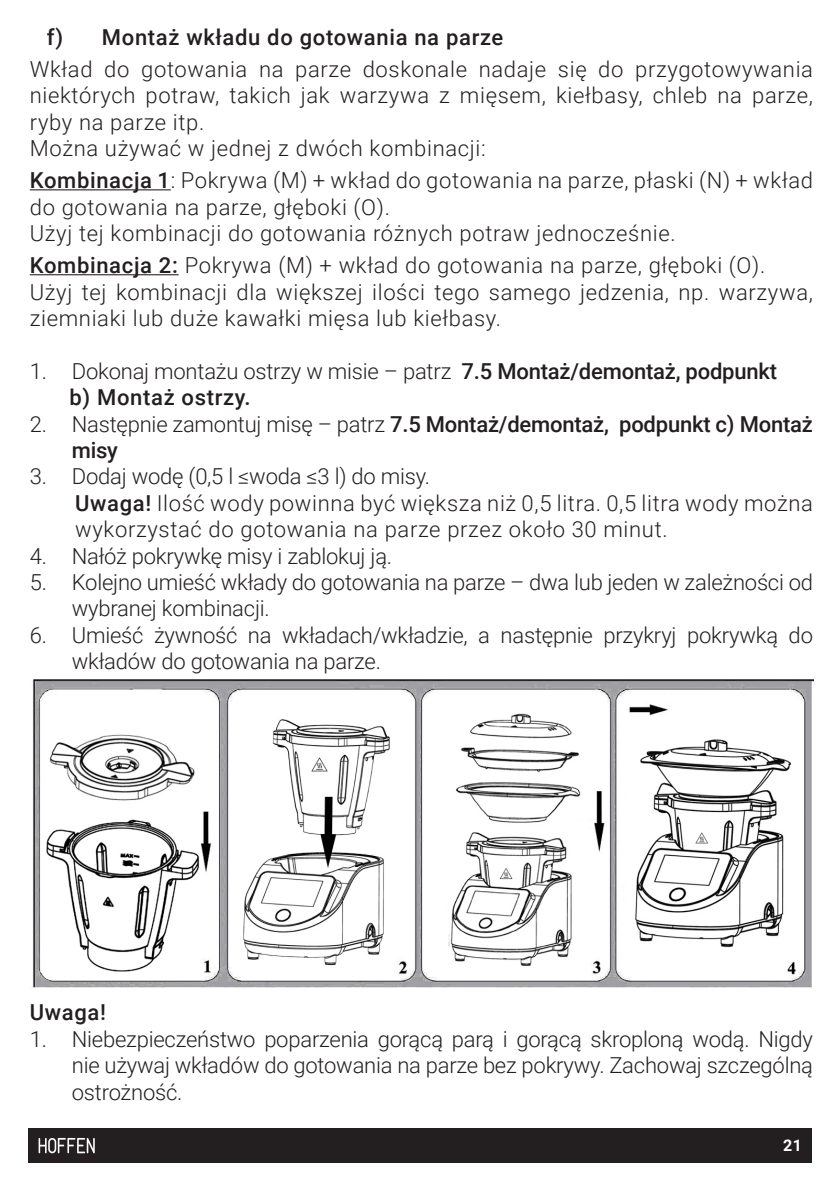
<style>
.page{position:relative;width:840px;height:1191px;background:#fff}
.page>*{position:absolute;margin:0;border:0;box-sizing:border-box;transform-origin:0 0}
.t1{font:300 22px/26.4px "Roboto";letter-spacing:.03em;color:#231f20}
.t2{font:300 22px/26.4px "Roboto";letter-spacing:-.01em;color:#231f20}
.t3{font:500 22px/26.4px "Roboto";letter-spacing:-.01em;color:#231f20}
.t4{font:500 22px "Roboto";letter-spacing:.03em;color:#231f20}
.t5{font:700 16px "Roboto";color:#fff}
.s1{font-weight:500}
.s2{font-weight:300}
</style>
<div class="page">
<div style="left:28px;top:1128px;width:783px;height:34px;background:#231f20"></div>
<svg style="left:39px;top:1138px;width:56px;height:15px"></svg>
<hr style="left:30px;top:189px;width:141px;height:1px;background:#231f20">
<hr style="left:30px;top:274px;width:148px;height:1px;background:#231f20">
<img style="left:32px;top:679px;width:780px;height:309px">
<p class="t4" style="left:47px;top:22px;width:458px">f) Montaż wkładu do gotowania na parze</p>
<p class="t1" style="left:30px;top:55px;width:784px;text-align:justify">Wkład do gotowania na parze doskonale nadaje się do przygotowywania niektórych potraw, takich jak warzywa z mięsem, kiełbasy, chleb na parze, ryby na parze itp.</p>
<p class="t1" style="left:30px;top:134px;width:457px">Można używać w jednej z dwóch kombinacji:</p>
<p class="t1" style="left:30px;top:166px;width:784px"><span class="s1">Kombinacja 1</span>: Pokrywa (M) + wkład do gotowania na parze, płaski (N) + wkład do gotowania na parze, głęboki (O).</p>
<p class="t1" style="left:30px;top:219px;width:647px">Użyj tej kombinacji do gotowania różnych potraw jednocześnie.</p>
<p class="t1" style="left:30px;top:251px;width:736px"><span class="s1">Kombinacja 2:</span> Pokrywa (M) + wkład do gotowania na parze, głęboki (O).</p>
<p class="t1" style="left:30px;top:278px;width:784px">Użyj tej kombinacji dla większej ilości tego samego jedzenia, np. warzywa, ziemniaki lub duże kawałki mięsa lub kiełbasy.</p>
<p class="t2" style="left:30px;top:357px;width:748px">1. Dokonaj montażu ostrzy w misie – patrz <span class="s1">7.5 Montaż/demontaż, podpunkt</span></p>
<p class="t4" style="left:69px;top:382px;width:183px">b) Montaż ostrzy.</p>
<p class="t3" style="left:72px;top:410px;width:742px;text-indent:-42px"><span class="s2">2. Następnie zamontuj misę – patrz</span> 7.5 Montaż/demontaż, podpunkt c) Montaż misy</p>
<p class="t2" style="left:30px;top:462px;width:401px">3. Dodaj wodę (0,5 l ≤woda ≤3 l) do misy.</p>
<p class="t1" style="left:75px;top:489px;width:738px"><span class="s1">Uwaga!</span> Ilość wody powinna być większa niż 0,5 litra. 0,5 litra wody można wykorzystać do gotowania na parze przez około 30 minut.</p>
<p class="t2" style="left:30px;top:542px;width:364px">4. Nałóż pokrywkę misy i zablokuj ją.</p>
<p class="t2" style="left:72px;top:568px;width:742px;text-indent:-42px">5. Kolejno umieść wkłady do gotowania na parze – dwa lub jeden w zależności od wybranej kombinacji.</p>
<p class="t2" style="left:72px;top:621px;width:742px;text-indent:-42px">6. Umieść żywność na wkładach/wkładzie, a następnie przykryj pokrywką do wkładów do gotowania na parze.</p>
<p class="t4" style="left:30px;top:997px;width:78px">Uwaga!</p>
<p class="t1" style="left:72px;top:1025px;width:742px;text-align:justify;text-indent:-42px">1. Niebezpieczeństwo poparzenia gorącą parą i gorącą skroploną wodą. Nigdy nie używaj wkładów do gotowania na parze bez pokrywy. Zachowaj szczególną ostrożność.</p>
<p class="t5" style="left:782px;top:1133px;width:20px">21</p>
</div>
